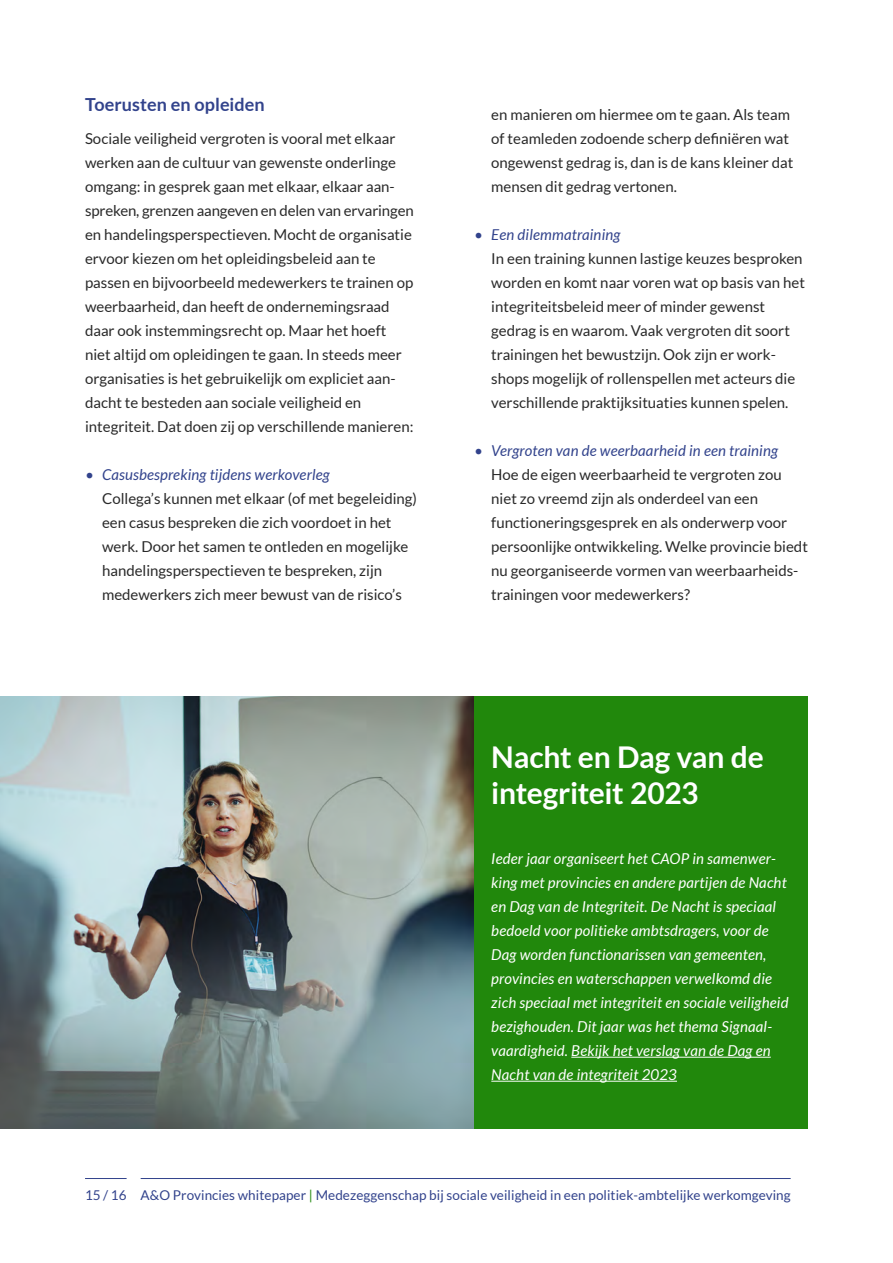
<style>
.page{position:relative;width:893px;height:1263px;background:#fff}
.page>*{position:absolute;margin:0;border:0;box-sizing:border-box;transform-origin:0 0}
.t1{font:700 30px/36px "Lato";letter-spacing:-.01em;color:#fff}
.t2{font:700 18px "Lato";letter-spacing:.005em;color:#32438c}
.t3{font:15px/24px "Lato";color:#292929}
.t4{font:italic 15px/24px "Lato";letter-spacing:.01em;color:#fff}
.t5{font:italic 15px "Lato";letter-spacing:.01em;color:#32438c}
.t6{font:13.5px "Lato";letter-spacing:.005em;color:#32438c}
.s1{color:#21880c}
</style>
<div class="page">
<hr style="left:85px;top:1178px;width:42px;height:1px;background:#32438c">
<hr style="left:141px;top:1178px;width:650px;height:1px;background:#32438c">
<img style="left:0;top:696px;width:474px;height:432px">
<div style="left:474px;top:696px;width:334px;height:432px;background:#21880c"></div>
<hr style="left:571px;top:1057px;width:200px;height:1px;background:#fff">
<hr style="left:491px;top:1081px;width:186px;height:1px;background:#fff">
<p class="t2" style="left:85px;top:94px;width:181px">Toerusten en opleiden</p>
<p class="t3" style="left:85px;top:126px;width:330px">Sociale veiligheid vergroten is vooral met elkaar werken aan de cultuur van gewenste onderlinge omgang: in gesprek gaan met elkaar, elkaar aan&shy;spreken, grenzen aangeven en delen van ervaringen en handelingsperspectieven. Mocht de organisatie ervoor kiezen om het opleidingsbeleid aan te passen en bijvoorbeeld medewerkers te trainen op weerbaarheid, dan heeft de ondernemingsraad daar ook instemmingsrecht op. Maar het hoeft niet altijd om opleidingen te gaan. In steeds meer organisaties is het gebruikelijk om expliciet aan&shy;dacht te besteden aan sociale veiligheid en integriteit. Dat doen zij op verschillende manieren:</p>
<p class="t5" style="left:85px;top:466px;width:246px">• Casusbespreking tijdens werkoverleg</p>
<p class="t3" style="left:102px;top:486px;width:317px">Collega’s kunnen met elkaar (of met begeleiding) een casus bespreken die zich voordoet in het werk. Door het samen te ontleden en mogelijke handelingsperspectieven te bespreken, zijn medewerkers zich meer bewust van de risico’s</p>
<p class="t3" style="left:491px;top:102px;width:304px">en manieren om hiermee om te gaan. Als team of teamleden zodoende scherp definiëren wat ongewenst gedrag is, dan is de kans kleiner dat mensen dit gedrag vertonen.</p>
<p class="t5" style="left:474px;top:226px;width:148px">• Een dilemmatraining</p>
<p class="t3" style="left:491px;top:246px;width:315px">In een training kunnen lastige keuzes besproken worden en komt naar voren wat op basis van het integriteitsbeleid meer of minder gewenst gedrag is en waarom. Vaak vergroten dit soort trainingen het bewustzijn. Ook zijn er work&shy;shops mogelijk of rollenspellen met acteurs die verschillende praktijksituaties kunnen spelen.</p>
<p class="t5" style="left:474px;top:442px;width:305px">• Vergroten van de weerbaarheid in een training</p>
<p class="t3" style="left:491px;top:462px;width:318px">Hoe de eigen weerbaarheid te vergroten zou niet zo vreemd zijn als onderdeel van een functioneringsgesprek en als onderwerp voor persoonlijke ontwikkeling. Welke provincie biedt nu georganiseerde vormen van weerbaarheids&shy;trainingen voor medewerkers?</p>
<h1 class="t1" style="left:491px;top:739px;width:274px">Nacht en Dag van de integriteit 2023</h1>
<p class="t4" style="left:491px;top:847px;width:299px">Ieder jaar organiseert het CAOP in samenwer&shy;king met provincies en andere partijen de Nacht en Dag van de Integriteit. De Nacht is speciaal bedoeld voor politieke ambtsdragers, voor de Dag worden functionarissen van gemeenten, provincies en waterschappen verwelkomd die zich speciaal met integriteit en sociale veiligheid bezighouden. Dit jaar was het thema Signaal&shy;vaardigheid. Bekijk het verslag van de Dag en Nacht van de integriteit 2023</p>
<p class="t6" style="left:85px;top:1188px;width:707px">15 / 16 A&amp;O Provincies whitepaper <span class="s1">|</span> Medezeggenschap bij sociale veiligheid in een politiek-ambtelijke werkomgeving</p>
</div>
